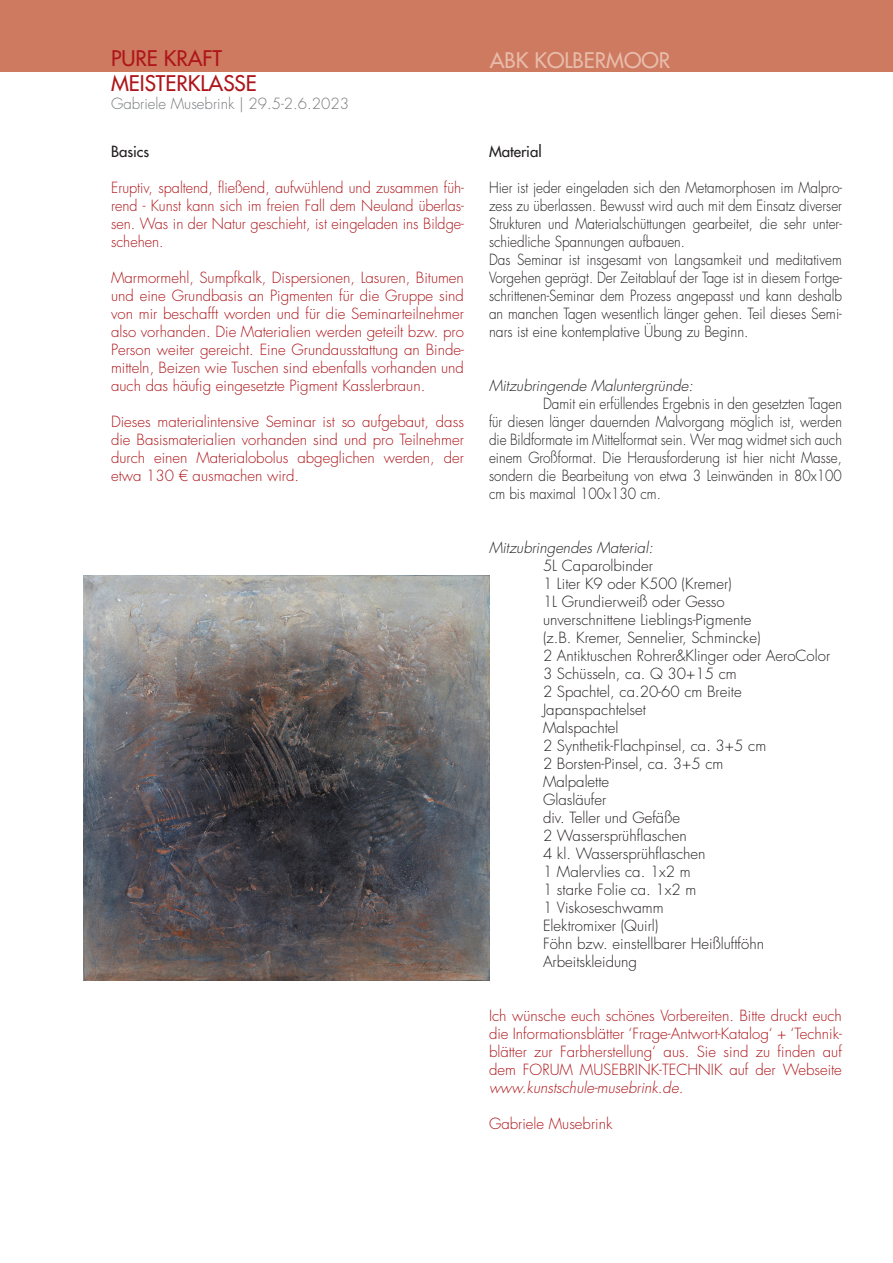
<style>
.page{position:relative;width:893px;height:1263px;background:#fff}
.page>*{position:absolute;margin:0;border:0;box-sizing:border-box;transform-origin:0 0}
.t1{font:21px "Futura LT";color:#ad151a}
.t2{font:21px "Futura LT";color:#e8bcaa}
.t3{font:300 15px/18px "Futura LT";color:#ad151a;text-align:justify}
.t4{font:300 15px/18px "Futura LT";color:#231f20;text-align:justify;scale:.9 1}
.t5{font:300 15px "Futura LT";color:#231f20}
.t6{font:300 15px/18px "Futura LT";color:#ad151a;text-align:justify;scale:.96 1}
.t7{font:italic 300 15px "Futura LT";color:#231f20}
.t8{font:300 15px "Futura LT";color:#76787b}
.t9{font:15px "Futura LT";color:#231f20}
.s1{font-style:italic}
</style>
<div class="page">
<div style="left:0;top:0;width:893px;height:72px;background:#ce7a61"></div>
<img style="left:84px;top:575px;width:405px;height:405px">
<p class="t1" style="left:111px;top:45px;width:113px">PURE KRAFT</p>
<p class="t1" style="left:111px;top:70px;width:147px">MEISTERKLASSE</p>
<p class="t8" style="left:111px;top:95px;width:240px">Gabriele Musebrink | 29.5-2.6.2023</p>
<p class="t9" style="left:111px;top:142px;width:40px">Basics</p>
<p class="t6" style="left:111px;top:179px;width:369px">Eruptiv, spaltend, fließend, aufwühlend und zusammen füh&shy;rend - Kunst kann sich im freien Fall dem Neuland überlas&shy;sen. Was in der Natur geschieht, ist eingeladen ins Bildge&shy;schehen.</p>
<p class="t3" style="left:111px;top:269px;width:354px">Marmormehl, Sumpfkalk, Dispersionen, Lasuren, Bitumen und eine Grundbasis an Pigmenten für die Gruppe sind von mir beschafft worden und für die Seminarteilnehmer also vorhanden. Die Materialien werden geteilt bzw. pro Person weiter gereicht. Eine Grundausstattung an Binde&shy;mitteln, Beizen wie Tuschen sind ebenfalls vorhanden und auch das häufig eingesetzte Pigment Kasslerbraun.</p>
<p class="t3" style="left:111px;top:413px;width:354px">Dieses materialintensive Seminar ist so aufgebaut, dass die Basismaterialien vorhanden sind und pro Teilnehmer durch einen Materialobolus abgeglichen werden, der etwa 130 € ausmachen wird.</p>
<p class="t2" style="left:490px;top:47px;width:182px">ABK KOLBERMOOR</p>
<p class="t9" style="left:489px;top:142px;width:54px">Material</p>
<p class="t4" style="left:489px;top:179px;width:394px">Hier ist jeder eingeladen sich den Metamorphosen im Malpro&shy;zess zu überlassen. Bewusst wird auch mit dem Einsatz diverser Strukturen und Materialschüttungen gearbeitet, die sehr unter&shy;schiedliche Spannungen aufbauen.</p>
<p class="t4" style="left:489px;top:251px;width:394px">Das Seminar ist insgesamt von Langsamkeit und meditativem Vorgehen geprägt. Der Zeitablauf der Tage ist in diesem Fortge&shy;schrittenen-Seminar dem Prozess angepasst und kann deshalb an manchen Tagen wesentlich länger gehen. Teil dieses Semi&shy;nars ist eine kontemplative Übung zu Beginn.</p>
<p class="t7" style="left:489px;top:377px;width:206px">Mitzubringende Maluntergründe:</p>
<p class="t4" style="left:489px;top:395px;width:394px;text-indent:54px">Damit ein erfüllendes Ergebnis in den gesetzten Tagen für diesen länger dauernden Malvorgang möglich ist, werden die Bildformate im Mittelformat sein. Wer mag widmet sich auch einem Großformat. Die Herausforderung ist hier nicht Masse, sondern die Bearbeitung von etwa 3 Leinwänden in 80x100 cm bis maximal 100x130 cm.</p>
<p class="t7" style="left:489px;top:539px;width:165px">Mitzubringendes Material:</p>
<p class="t5" style="left:543px;top:557px;width:111px">5L Caparolbinder</p>
<p class="t5" style="left:543px;top:575px;width:190px">1 Liter K9 oder K500 (Kremer)</p>
<p class="t5" style="left:543px;top:593px;width:183px">1L Grundierweiß oder Gesso</p>
<p class="t5" style="left:543px;top:611px;width:210px">unverschnittene Lieblings-Pigmente</p>
<p class="t5" style="left:543px;top:629px;width:219px">(z.B. Kremer, Sennelier, Schmincke)</p>
<p class="t5" style="left:543px;top:647px;width:289px">2 Antiktuschen Rohrer&amp;Klinger oder AeroColor</p>
<p class="t5" style="left:543px;top:665px;width:195px">3 Schüsseln, ca. Q 30+15 cm</p>
<p class="t5" style="left:543px;top:683px;width:200px">2 Spachtel, ca.20-60 cm Breite</p>
<p class="t5" style="left:543px;top:701px;width:104px">Japanspachtelset</p>
<p class="t5" style="left:543px;top:719px;width:77px">Malspachtel</p>
<p class="t5" style="left:543px;top:737px;width:225px">2 Synthetik-Flachpinsel, ca. 3+5 cm</p>
<p class="t5" style="left:543px;top:755px;width:182px">2 Borsten-Pinsel, ca. 3+5 cm</p>
<p class="t5" style="left:543px;top:773px;width:68px">Malpalette</p>
<p class="t5" style="left:543px;top:791px;width:65px">Glasläufer</p>
<p class="t5" style="left:543px;top:809px;width:138px">div. Teller und Gefäße</p>
<p class="t5" style="left:543px;top:827px;width:145px">2 Wassersprühflaschen</p>
<p class="t5" style="left:543px;top:845px;width:164px">4 kl. Wassersprühflaschen</p>
<p class="t5" style="left:543px;top:863px;width:149px">1 Malervlies ca. 1x2 m</p>
<p class="t5" style="left:543px;top:881px;width:155px">1 starke Folie ca. 1x2 m</p>
<p class="t5" style="left:543px;top:899px;width:122px">1 Viskoseschwamm</p>
<p class="t5" style="left:543px;top:917px;width:117px">Elektromixer (Quirl)</p>
<p class="t5" style="left:543px;top:935px;width:223px">Föhn bzw. einstellbarer Heißluftföhn</p>
<p class="t5" style="left:543px;top:953px;width:95px">Arbeitskleidung</p>
<p class="t3" style="left:489px;top:1007px;width:354px">Ich wünsche euch schönes Vorbereiten. Bitte druckt euch die Informationsblätter ‘Frage-Antwort-Katalog‘ + ‘Technik&shy;blätter zur Farbherstellung‘ aus. Sie sind zu finden auf dem FORUM MUSEBRINK-TECHNIK auf der Webseite <span class="s1">www.kunstschule-musebrink.de.</span></p>
<p class="t3" style="left:489px;top:1115px;width:125px">Gabriele Musebrink</p>
</div>
